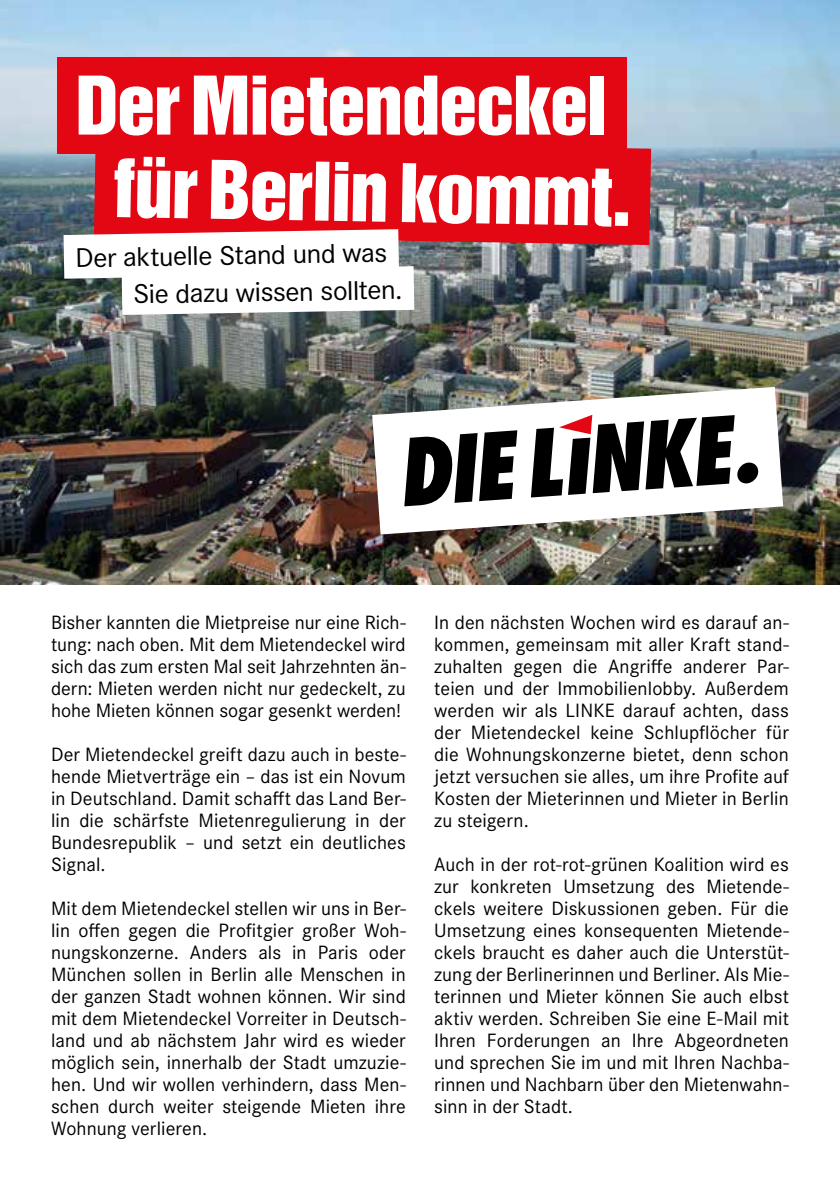
<style>
.page{position:relative;width:840px;height:1191px;background:#fff}
.page>*{position:absolute;margin:0;border:0;box-sizing:border-box;transform-origin:0 0}
.t1{font:73.8px "Helvetica Inserat LT Std";letter-spacing:-.02em;color:#fff;scale:1.05 1}
.t2{font:28px/37.2px "Corporate S";color:#000;scale:1.05 1}
.t3{font:20px/22px "Corporate S";letter-spacing:.005em;color:#000;text-align:justify}
</style>
<div class="page">
<img style="left:0;top:0;width:839px;height:585px">
<div style="left:94px;top:139px;width:556px;height:106px;background:#e30613"></div>
<div style="left:57px;top:57px;width:569px;height:96px;background:#e30613"></div>
<svg style="left:63px;top:229px;width:351px;height:86px"></svg>
<img style="left:372px;top:387px;width:410px;height:147px">
<svg style="left:399px;top:414px;width:360px;height:93px"></svg>
<h1 class="t1" style="left:75px;top:61px;width:508px">Der Mietendeckel</h1>
<h1 class="t1" style="left:114px;top:144px;width:494px;rotate:1deg">für Berlin kommt.</h1>
<h2 class="t2" style="left:132px;top:238px;width:258px;text-indent:-57px;rotate:-1deg">Der aktuelle Stand und was<br>Sie dazu wissen sollten.</h2>
<p class="t3" style="left:51px;top:611px;width:356px">Bisher kannten die Mietpreise nur eine Rich&shy;tung: nach oben. Mit dem Mietendeckel wird sich das zum ersten Mal seit Jahrzehnten än&shy;dern: Mieten werden nicht nur gedeckelt, zu hohe Mieten können sogar gesenkt werden!</p>
<p class="t3" style="left:51px;top:743px;width:356px">Der Mietendeckel greift dazu auch in beste&shy;hende Mietverträge ein – das ist ein Novum in Deutschland. Damit schafft das Land Ber&shy;lin die schärfste Mietenregulierung in der Bundesrepublik – und setzt ein deutliches Signal.</p>
<p class="t3" style="left:51px;top:897px;width:356px">Mit dem Mietendeckel stellen wir uns in Ber&shy;lin offen gegen die Profitgier großer Woh&shy;nungskonzerne. Anders als in Paris oder München sollen in Berlin alle Menschen in der ganzen Stadt wohnen können. Wir sind mit dem Mietendeckel Vorreiter in Deutsch&shy;land und ab nächstem Jahr wird es wieder möglich sein, innerhalb der Stadt umzuzie&shy;hen. Und wir wollen verhindern, dass Men&shy;schen durch weiter steigende Mieten ihre Wohnung verlieren.</p>
<p class="t3" style="left:434px;top:611px;width:356px">In den nächsten Wochen wird es darauf an&shy;kommen, gemeinsam mit aller Kraft stand&shy;zuhalten gegen die Angriffe anderer Par&shy;teien und der Immobilienlobby. Außerdem werden wir als LINKE darauf achten, dass der Mietendeckel keine Schlupflöcher für die Wohnungskonzerne bietet, denn schon jetzt versuchen sie alles, um ihre Profite auf Kosten der Mieterinnen und Mieter in Berlin zu steigern.</p>
<p class="t3" style="left:434px;top:853px;width:356px">Auch in der rot-rot-grünen Koalition wird es zur konkreten Umsetzung des Mietende&shy;ckels weitere Diskussionen geben. Für die Umsetzung eines konsequenten Mietende&shy;ckels braucht es daher auch die Unterstüt&shy;zung der Berlinerinnen und Berliner. Als Mie&shy;terinnen und Mieter können Sie auch elbst aktiv werden. Schreiben Sie eine E-Mail mit Ihren Forderungen an Ihre Abgeordneten und sprechen Sie im und mit Ihren Nachba&shy;rinnen und Nachbarn über den Mietenwahn&shy;sinn in der Stadt.</p>
</div>
